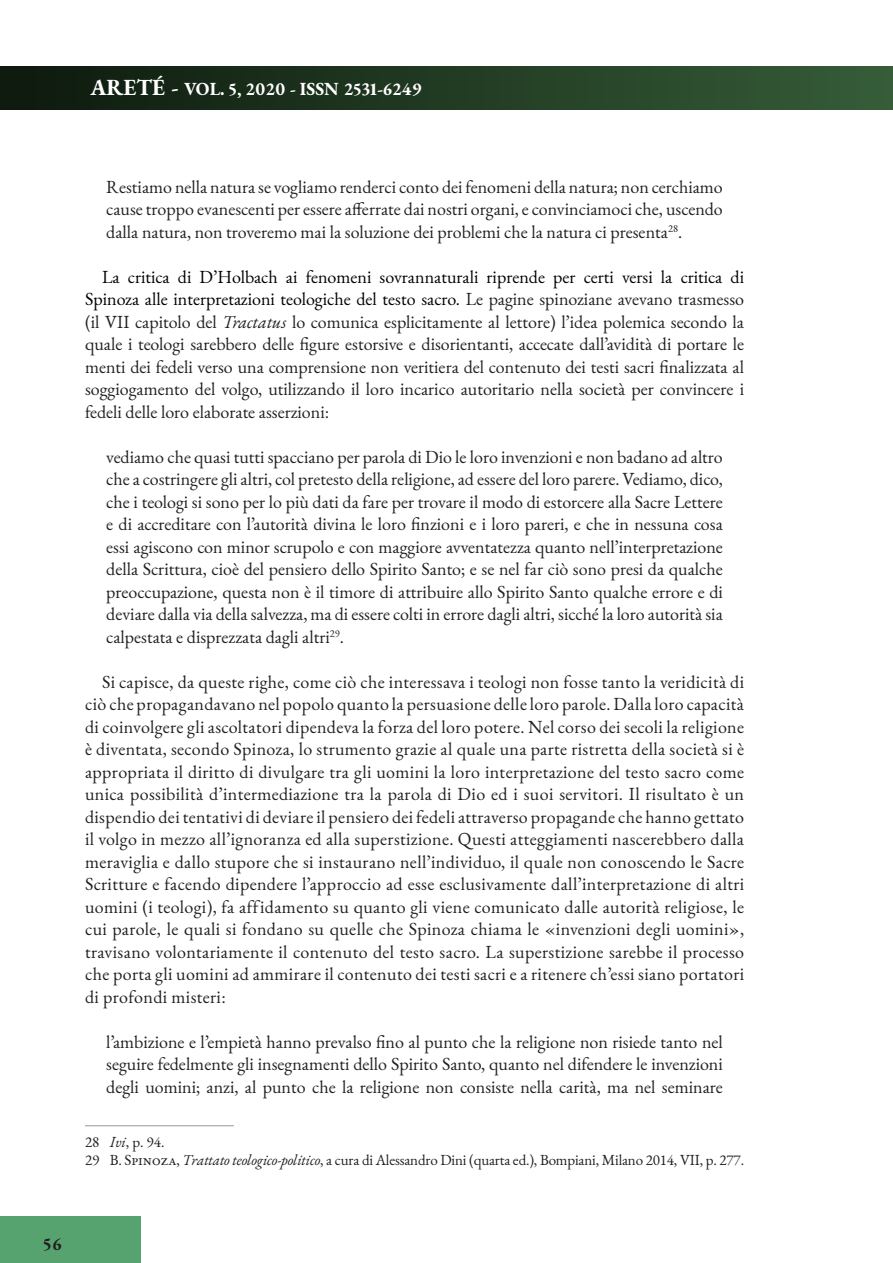
<style>
.page{position:relative;width:893px;height:1263px;background:#fff}
.page>*{position:absolute;margin:0;border:0;box-sizing:border-box;transform-origin:0 0}
.testo{font:18px/22.5px "EB Garamond";color:#231f20;text-align:justify}
.Citazione{font:18px/22.5px "EB Garamond";color:#231f20;text-align:justify}
.t1{font:700 18px "EB Garamond";color:#fff}
.t2{font:700 18px "EB Garamond";color:#231f20}
.Note{font:15px "EB Garamond";letter-spacing:-.01em;color:#231f20}
.s1{font-size:22.5px}
.s2{color:#000}
.s3{font-style:italic}
</style>
<div class="page">
<div style="left:0;top:1217px;width:140px;height:46px;background:#56a36f"></div>
<div style="left:0;top:67px;width:893px;height:42px;background:linear-gradient(to right,#0d190e,#365d38)"></div>
<hr style="left:85px;top:1125px;width:149px;height:1px;background:#939598">
<p class="t1" style="left:91px;top:77px;width:333px"><span class="s1">ARETÉ -</span> VOL. 5, 2020 - ISSN 2531-6249</p>
<p class="Citazione" style="left:106px;top:175px;width:618px">Restiamo nella natura se vogliamo renderci conto dei fenomeni della natura; non cerchiamo cause troppo evanescenti per essere afferrate dai nostri organi, e convinciamoci che, uscendo dalla natura, non troveremo mai la soluzione dei problemi che la natura ci presenta<sup>28</sup>.</p>
<p class="testo" style="left:85px;top:265px;width:661px;text-indent:17px"><span class="s2">La critica di D’Holbach ai fenomeni sovrannaturali riprende per certi versi la critica di Spinoza alle interpretazioni teologiche del testo sacro.</span> Le pagine spinoziane avevano trasmesso (il VII capitolo del <span class="s3">Tractatus</span> lo comunica esplicitamente al lettore) l’idea polemica secondo la quale i teologi sarebbero delle figure estorsive e disorientanti, accecate dall’avidità di portare le menti dei fedeli verso una comprensione non veritiera del contenuto dei testi sacri finalizzata al soggiogamento del volgo, utilizzando il loro incarico autoritario nella società per convincere i fedeli delle loro elaborate asserzioni:</p>
<p class="Citazione" style="left:106px;top:445px;width:618px">vediamo che quasi tutti spacciano per parola di Dio le loro invenzioni e non badano ad altro che a costringere gli altri, col pretesto della religione, ad essere del loro parere. Vediamo, dico, che i teologi si sono per lo più dati da fare per trovare il modo di estorcere alla Sacre Lettere e di accreditare con l’autorità divina le loro finzioni e i loro pareri, e che in nessuna cosa essi agiscono con minor scrupolo e con maggiore avventatezza quanto nell’interpretazione della Scrittura, cioè del pensiero dello Spirito Santo; e se nel far ciò sono presi da qualche preoccupazione, questa non è il timore di attribuire allo Spirito Santo qualche errore e di deviare dalla via della salvezza, ma di essere colti in errore dagli altri, sicché la loro autorità sia calpestata e disprezzata dagli altri<sup>29</sup>.</p>
<p class="testo" style="left:85px;top:670px;width:661px;text-indent:17px">Si capisce, da queste righe, come ciò che interessava i teologi non fosse tanto la veridicità di ciò che propagandavano nel popolo quanto la persuasione delle loro parole. Dalla loro capacità di coinvolgere gli ascoltatori dipendeva la forza del loro potere. Nel corso dei secoli la religione è diventata, secondo Spinoza, lo strumento grazie al quale una parte ristretta della società si è appropriata il diritto di divulgare tra gli uomini la loro interpretazione del testo sacro come unica possibilità d’intermediazione tra la parola di Dio ed i suoi servitori. Il risultato è un dispendio dei tentativi di deviare il pensiero dei fedeli attraverso propagande che hanno gettato il volgo in mezzo all’ignoranza ed alla superstizione. Questi atteggiamenti nascerebbero dalla meraviglia e dallo stupore che si instaurano nell’individuo, il quale non conoscendo le Sacre Scritture e facendo dipendere l’approccio ad esse esclusivamente dall’interpretazione di altri uomini (i teologi), fa affidamento su quanto gli viene comunicato dalle autorità religiose, le cui parole, le quali si fondano su quelle che Spinoza chiama le «invenzioni degli uomini», travisano volontariamente il contenuto del testo sacro. La superstizione sarebbe il processo che porta gli uomini ad ammirare il contenuto dei testi sacri e a ritenere ch’essi siano portatori di profondi misteri:</p>
<p class="Citazione" style="left:106px;top:1030px;width:618px">l’ambizione e l’empietà hanno prevalso fino al punto che la religione non risiede tanto nel seguire fedelmente gli insegnamenti dello Spirito Santo, quanto nel difendere le invenzioni degli uomini; anzi, al punto che la religione non consiste nella carità, ma nel seminare</p>
<p class="Note" style="left:85px;top:1132px;width:81px">28 <span class="s3">Ivi</span>, p. 94.</p>
<p class="Note" style="left:85px;top:1150px;width:661px">29 B. Spinoza, <span class="s3">Trattato teologico-politico</span>, a cura di Alessandro Dini (quarta ed.), Bompiani, Milano 2014, VII, p. 277.</p>
<p class="t2" style="left:43px;top:1232px;width:21px">56</p>
</div>
